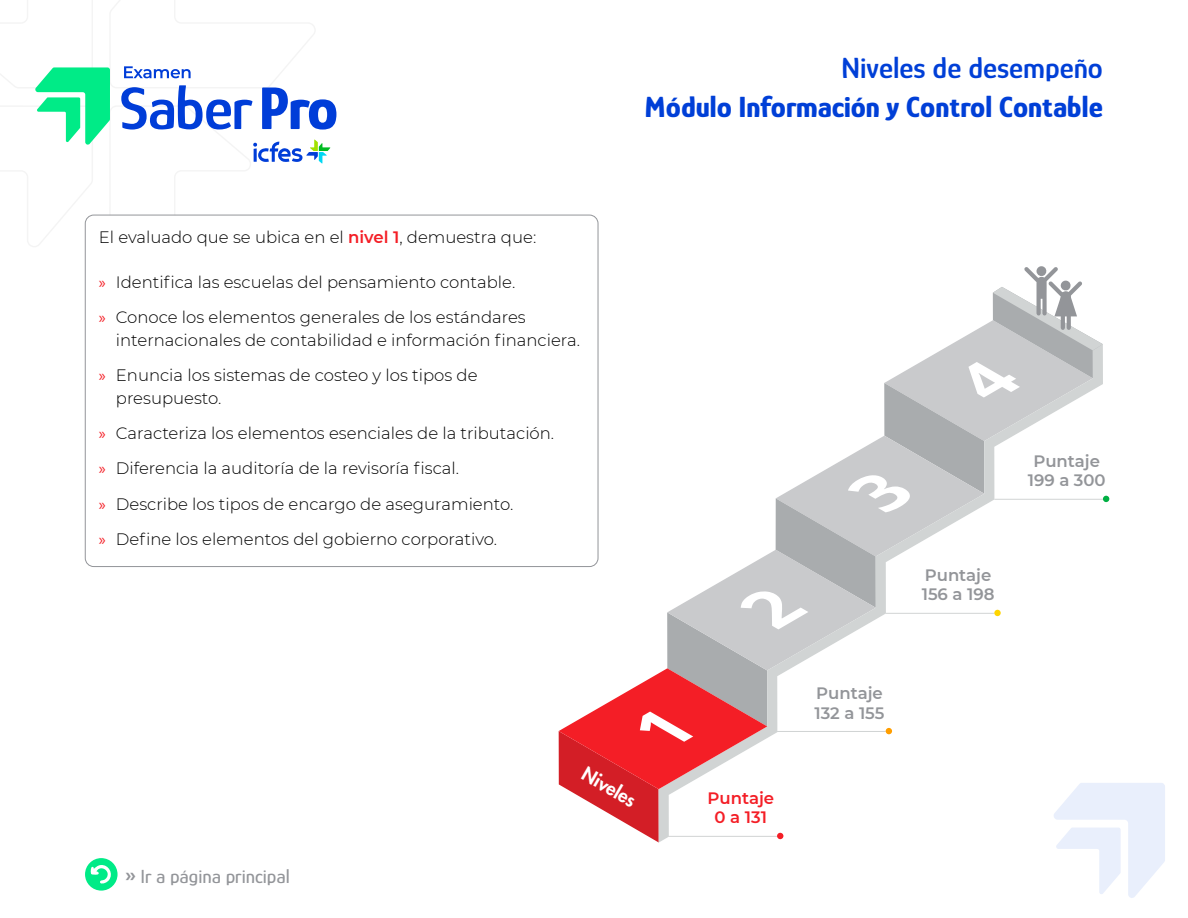
<style>
.page{position:relative;width:1188px;height:918px;background:#fff}
.page>*{position:absolute;margin:0;border:0;box-sizing:border-box;transform-origin:0 0}
.t1{font:800 30px "Glory";color:#003fd7}
.t2{font:600 30px "Glory";color:#003fd7}
.t3{font:500 19.5px "Glory";color:#939599}
.t4{font:800 18.6px "Futura Std";color:#fff}
.Descriptores{font:300 16.5px/22.5px "Montserrat";color:#000}
.t5{font:600 16.5px/19.8px "Montserrat";color:#939599}
.t6{font:600 16.5px/19.8px "Montserrat";color:#f41e26;text-align:center}
.s1{font-weight:600;color:#f41e26}
.s2{font-family:"Myriad Pro";font-weight:400;color:#f41e26}
.s3{font-weight:700}
</style>
<div class="page">
<div style="left:85px;top:858px;width:33px;height:33px;background:#00eb87;border-radius:50%"></div>
<svg style="left:90px;top:865px;width:24px;height:20px"></svg>
<svg style="left:0;top:0;width:336px;height:312px"></svg>
<svg style="left:559px;top:266px;width:606px;height:632px"></svg>
<div style="left:85px;top:215px;width:513px;height:352px;background:#fff;border-radius:9px"></div>
<h1 class="t2" style="left:841px;top:49px;width:263px">Niveles de desempeño</h1>
<h1 class="t1" style="left:645px;top:88px;width:460px">Módulo Información y Control Contable</h1>
<p class="Descriptores" style="left:99px;top:226px;width:439px">El evaluado que se ubica en el <span class="s1">nivel 1</span>, demuestra que:</p>
<p class="Descriptores" style="left:99px;top:271px;width:418px"><span class="s2">»</span> Identifica las escuelas del pensamiento contable.</p>
<p class="Descriptores" style="left:116px;top:306px;width:466px;text-indent:-17px"><span class="s2">»</span> Conoce los elementos generales de los estándares internacionales de contabilidad e información financiera.</p>
<p class="Descriptores" style="left:116px;top:364px;width:363px;text-indent:-17px"><span class="s2">»</span> Enuncia los sistemas de costeo y los tipos de presupuesto.</p>
<p class="Descriptores" style="left:99px;top:421px;width:457px"><span class="s2">»</span> Caracteriza los elementos esenciales de la tributación.</p>
<p class="Descriptores" style="left:99px;top:457px;width:362px"><span class="s2">»</span> Diferencia la auditoría de la revisoría fiscal.</p>
<p class="Descriptores" style="left:99px;top:492px;width:416px"><span class="s2">»</span> Describe los tipos de encargo de aseguramiento.</p>
<p class="Descriptores" style="left:99px;top:527px;width:400px"><span class="s2">»</span> Define los elementos del gobierno corporativo.</p>
<p class="t3" style="left:125px;top:864px;width:167px"><span class="s3">»</span> Ir a página principal</p>
<p class="t4" style="left:590px;top:762px;width:60px;rotate:30deg">Niveles</p>
<p class="t6" style="left:708px;top:787px;width:68px">Puntaje<br>0 a 131</p>
<p class="t5" style="left:814px;top:682px;width:72px">Puntaje<br>132 a 155</p>
<p class="t5" style="left:922px;top:564px;width:74px">Puntaje<br>156 a 198</p>
<p class="t5" style="left:1028px;top:450px;width:79px;text-align:center">Puntaje<br>199 a 300</p>
</div>
